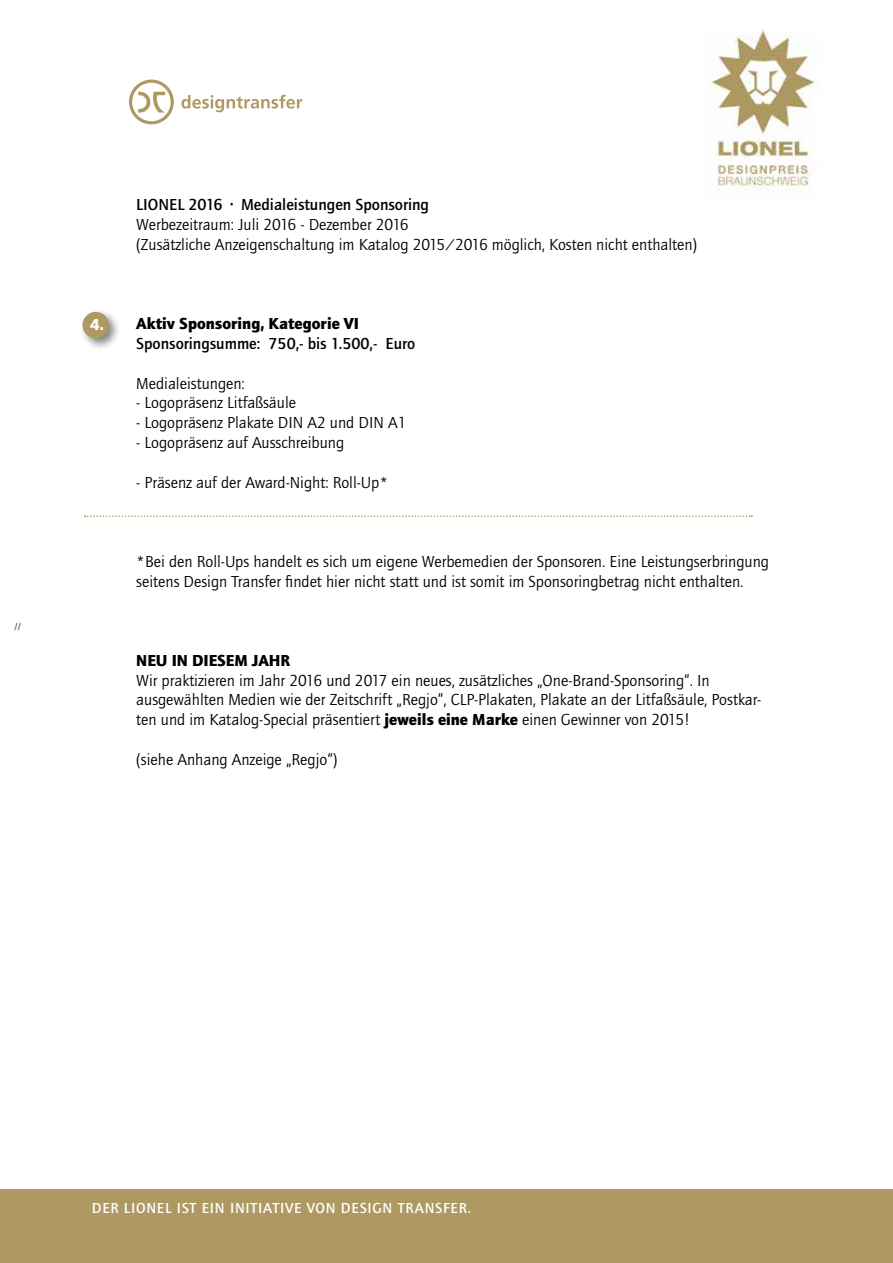
<style>
.page{position:relative;width:893px;height:1263px;background:#fff}
.page>*{position:absolute;margin:0;border:0;box-sizing:border-box;transform-origin:0 0}
.t1{font:16.5px/19.8px "Quay Sans EF";color:#000}
.t2{font:500 16.5px "Quay Sans EF";color:#000}
.t3{font:900 16.5px "Quay Sans EF";color:#000}
.t4{font:900 16.5px "Quay Sans EF";color:#fff}
.t5{font:500 15px "Quay Sans EF";letter-spacing:.05em;color:#fff}
.t6{font:700 condensed 9.75px "Helvetica Neue";color:#707172}
.s1{font-weight:900}
</style>
<div class="page">
<img style="left:710px;top:29px;width:110px;height:162px">
<div style="left:0;top:1189px;width:893px;height:74px;background:#ae9962"></div>
<div style="left:79px;top:309px;width:42px;height:42px;background:#000;opacity:.5"></div>
<div style="left:83px;top:312px;width:26px;height:26px;background:#ae9962;border-radius:50%"></div>
<svg style="left:85px;top:515px;width:667px;height:2px"></svg>
<svg style="left:138px;top:92px;width:27px;height:21px"></svg>
<div style="left:129px;top:80px;width:45px;height:44px;border:3px solid #ae9962;border-radius:50%"></div>
<svg style="left:181px;top:95px;width:121px;height:17px"></svg>
<p class="t6" style="left:14px;top:619px;width:8px">//</p>
<p class="t4" style="left:90px;top:315px;width:15px">4.</p>
<p class="t2" style="left:136px;top:196px;width:294px">LIONEL 2016 · Medialeistungen Sponsoring</p>
<p class="t1" style="left:136px;top:215px;width:562px">Werbezeitraum: Juli 2016 - Dezember 2016<br>(Zusätzliche Anzeigenschaltung im Katalog 2015/2016 möglich, Kosten nicht enthalten)</p>
<p class="t3" style="left:136px;top:314px;width:224px">Aktiv Sponsoring, Kategorie VI</p>
<p class="t2" style="left:136px;top:334px;width:281px">Sponsoringsumme: 750,- bis 1.500,- Euro</p>
<p class="t1" style="left:136px;top:373px;width:110px">Medialeistungen:</p>
<p class="t1" style="left:136px;top:393px;width:161px">- Logopräsenz Litfaßsäule</p>
<p class="t1" style="left:136px;top:413px;width:272px">- Logopräsenz Plakate DIN A2 und DIN A1</p>
<p class="t1" style="left:136px;top:433px;width:209px">- Logopräsenz auf Ausschreibung</p>
<p class="t1" style="left:136px;top:472px;width:253px">- Präsenz auf der Award-Night: Roll-Up*</p>
<p class="t1" style="left:136px;top:552px;width:634px">*Bei den Roll-Ups handelt es sich um eigene Werbemedien der Sponsoren. Eine Leistungserbringung seitens Design Transfer findet hier nicht statt und ist somit im Sponsoringbetrag nicht enthalten.</p>
<p class="t3" style="left:136px;top:651px;width:155px">NEU IN DIESEM JAHR</p>
<p class="t1" style="left:136px;top:670px;width:626px">Wir praktizieren im Jahr 2016 und 2017 ein neues, zusätzliches „One-Brand-Sponsoring“. In ausgewählten Medien wie der Zeitschrift „Regjo“, CLP-Plakaten, Plakate an der Litfaßsäule, Postkar&shy;ten und im Katalog-Special präsentiert <span class="s1">jeweils eine Marke</span> einen Gewinner von 2015!</p>
<p class="t1" style="left:136px;top:750px;width:203px">(siehe Anhang Anzeige „Regjo“)</p>
<p class="t5" style="left:92px;top:1199px;width:381px">DER LIONEL IST EIN INITIATIVE VON DESIGN TRANSFER.</p>
</div>
